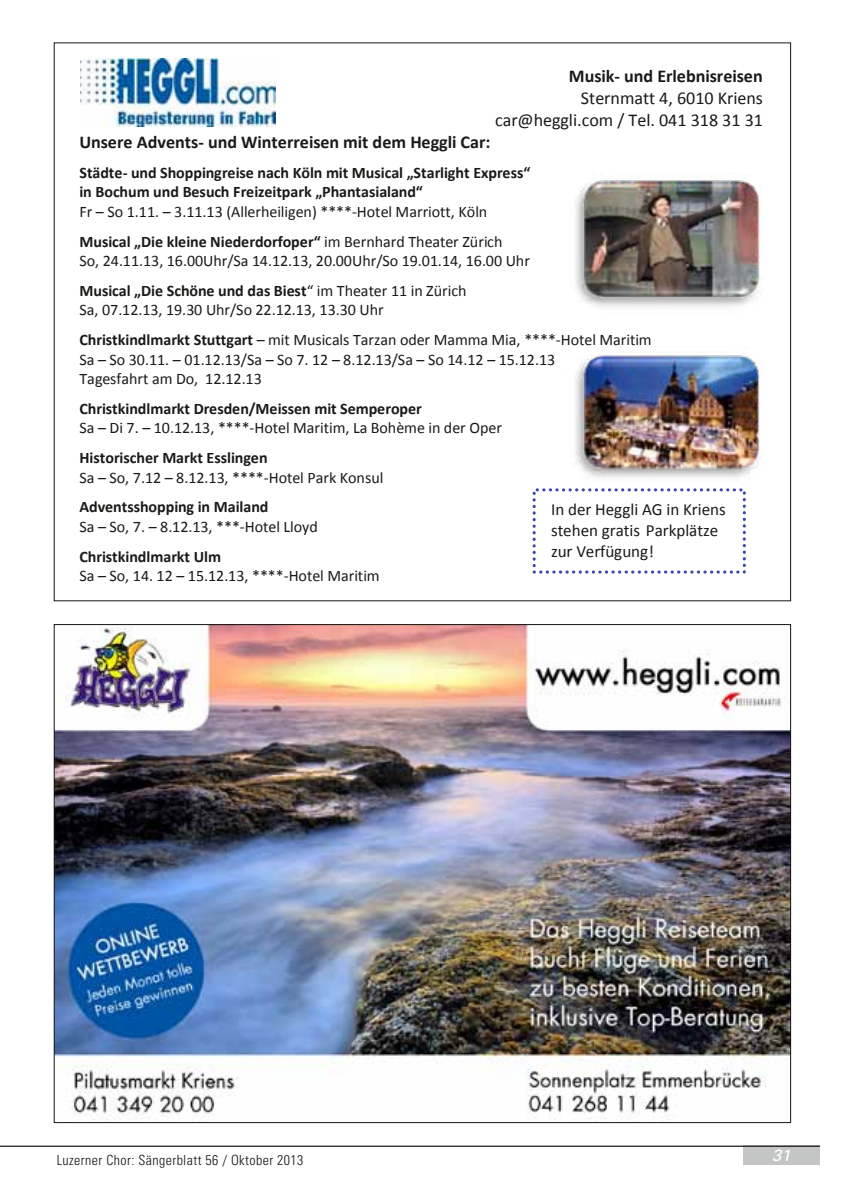
<style>
.page{position:relative;width:842px;height:1191px;background:#fff}
.page>*{position:absolute;margin:0;border:0;box-sizing:border-box;transform-origin:0 0}
.t1{font:700 18px "Calibri";color:#1a1a18}
.t2{font:18px/22.2px "Calibri";color:#1a1a18;text-align:right}
.t3{font:17.2px "Calibri";letter-spacing:-.005em;color:#1a1a18}
.t4{font:17px/20.8px "Calibri";letter-spacing:-.005em;color:#1a1a18}
.t5{font:italic 16.4px "Univers";color:#fff}
.t6{font:16px/29.8px "Calibri";color:#1a1a18}
.t7{font:700 16px/19.4px "Calibri";color:#1a1a18}
.t8{font:300 condensed 14px "Univers";letter-spacing:.03em;color:#141414}
.s1{font-weight:700}
</style>
<div class="page">
<img style="left:56px;top:626px;width:733px;height:495px">
<img style="left:80px;top:59px;width:195px;height:67px">
<img style="left:575px;top:355px;width:186px;height:123px">
<img style="left:575px;top:180px;width:186px;height:127px">
<div style="left:533px;top:488px;width:213px;height:85px;border:3px dashed #3c47a7"></div>
<img style="left:536px;top:499px;width:207px;height:63px">
<div style="left:743px;top:1145px;width:76px;height:20px;background:#c4c5c5"></div>
<hr style="left:0;top:1145px;width:819px;height:1px;background:#141414">
<p class="t1" style="left:569px;top:64px;width:195px">Musik- und Erlebnisreisen</p>
<p class="t2" style="left:495px;top:87px;width:270px">Sternmatt 4, 6010 Kriens car@heggli.com / Tel. 041 318 31 31</p>
<p class="t1" style="left:79px;top:130px;width:413px">Unsere Advents- und Winterreisen mit dem Heggli Car:</p>
<p class="t7" style="left:79px;top:163px;width:453px">Städte- und Shoppingreise nach Köln mit Musical „Starlight Express“ in Bochum und Besuch Freizeitpark „Phantasialand“</p>
<p class="t6" style="left:79px;top:197px;width:425px">Fr – So 1.11. – 3.11.13 (Allerheiligen) ****-Hotel Marriott, Köln<br><span class="s1">Musical „Die kleine Niederdorfoper“</span> im Bernhard Theater Zürich</p>
<p class="t6" style="left:79px;top:246px;width:452px">So, 24.11.13, 16.00Uhr/Sa 14.12.13, 20.00Uhr/So 19.01.14, 16.00 Uhr<br><span class="s1">Musical „Die Schöne und das Biest</span>“ im Theater 11 in Zürich</p>
<p class="t6" style="left:79px;top:295px;width:574px">Sa, 07.12.13, 19.30 Uhr/So 22.12.13, 13.30 Uhr<br><span class="s1">Christkindlmarkt Stuttgart</span> – mit Musicals Tarzan oder Mamma Mia, ****-Hotel Maritim</p>
<p class="t6" style="left:79px;top:350px;width:477px;line-height:19.4px">Sa – So 30.11. – 01.12.13/Sa – So 7. 12 – 8.12.13/Sa – So 14.12 – 15.12.13<br>Tagesfahrt am Do, 12.12.13</p>
<p class="t7" style="left:79px;top:399px;width:344px">Christkindlmarkt Dresden/Meissen mit Semperoper</p>
<p class="t6" style="left:79px;top:413px;width:424px">Sa – Di 7. – 10.12.13, ****-Hotel Maritim, La Bohème in der Oper</p>
<p class="t7" style="left:79px;top:448px;width:190px">Historischer Markt Esslingen</p>
<p class="t6" style="left:79px;top:462px;width:305px">Sa – So, 7.12 – 8.12.13, ****-Hotel Park Konsul</p>
<p class="t7" style="left:79px;top:497px;width:191px">Adventsshopping in Mailand</p>
<p class="t6" style="left:79px;top:512px;width:240px">Sa – So, 7. – 8.12.13, ***-Hotel Lloyd</p>
<p class="t7" style="left:79px;top:547px;width:143px">Christkindlmarkt Ulm</p>
<p class="t6" style="left:79px;top:561px;width:302px">Sa – So, 14. 12 – 15.12.13, ****-Hotel Maritim</p>
<p class="t4" style="left:551px;top:499px;width:176px">In der Heggli AG in Kriens stehen gratis Parkplätze</p>
<p class="t3" style="left:551px;top:540px;width:104px">zur Verfügung!</p>
<p class="t8" style="left:57px;top:1151px;width:248px">Luzerner Chor: Sängerblatt 56 / Oktober 2013</p>
<p class="t5" style="left:772px;top:1145px;width:20px">31</p>
</div>
